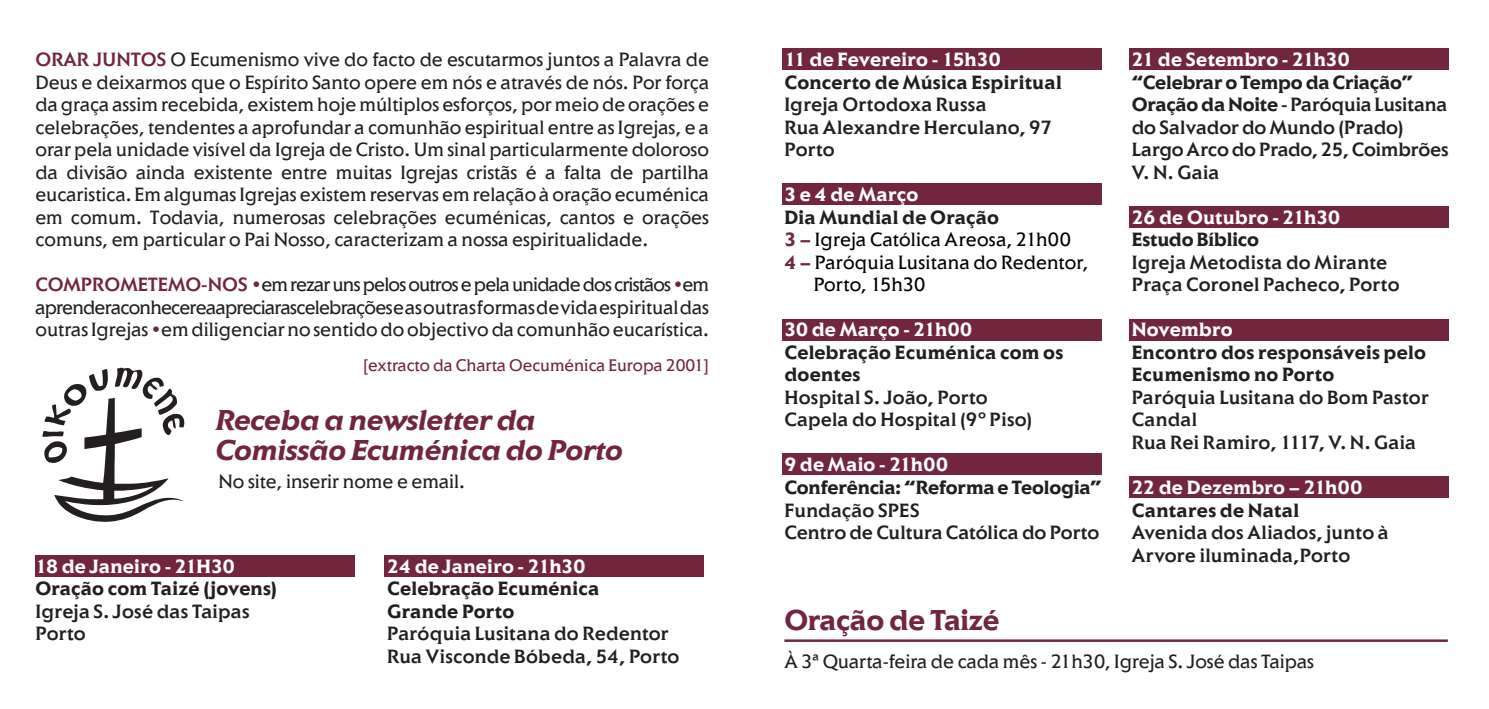
<style>
.page{position:relative;width:1489px;height:709px;background:#fff}
.page>*{position:absolute;margin:0;border:0;box-sizing:border-box;transform-origin:0 0}
.t1{font:italic 700 30px "Elan ITC Std";letter-spacing:-.01em;color:#71263e}
.t2{font:700 30px "Elan ITC Std";letter-spacing:-.01em;color:#71263e}
.t3{font:20px/22.5px "Elan ITC Std";color:#231f20;text-align:justify}
.EVENTO{font:500 20px/22.5px "Elan ITC Std";letter-spacing:.005em;color:#231f20}
.EVENTO-2{font:700 20px/22.5px "Elan ITC Std";letter-spacing:.005em;color:#231f20}
.Data{font:500 20px/22.5px "Elan ITC Std";letter-spacing:.01em;color:#231f20}
.Data-2{font:700 20px "Elan ITC Std";letter-spacing:.01em;color:#231f20}
.EVENTO-3{font:700 20px "Elan ITC Std";letter-spacing:.005em;color:#fff}
.EVENTO-4{font:20px "Elan ITC Std";letter-spacing:.005em;color:#000}
.Data-3{font:700 20px "Elan ITC Std";letter-spacing:.005em;color:#fff}
.t4{font:17.5px "Elan ITC Std";color:#71263e}
.s1{font-weight:500;color:#71263e}
.s2{color:#71263e}
.s3{font-weight:700;color:#71263e}
.s4{font-weight:700}
</style>
<div class="page">
<div style="left:35px;top:555px;width:319px;height:21px;background:#71263e"></div>
<div style="left:782px;top:48px;width:319px;height:21px;background:#71263e"></div>
<div style="left:384px;top:555px;width:319px;height:21px;background:#71263e"></div>
<hr style="left:784px;top:639px;width:663px;height:3px;background:#71263e">
<svg style="left:43px;top:367px;width:142px;height:155px"></svg>
<div style="left:1129px;top:48px;width:318px;height:21px;background:#71263e"></div>
<div style="left:1129px;top:207px;width:318px;height:21px;background:#71263e"></div>
<div style="left:1129px;top:319px;width:318px;height:21px;background:#71263e"></div>
<div style="left:1129px;top:476px;width:318px;height:21px;background:#71263e"></div>
<div style="left:782px;top:184px;width:319px;height:21px;background:#71263e"></div>
<div style="left:782px;top:319px;width:319px;height:21px;background:#71263e"></div>
<div style="left:782px;top:454px;width:319px;height:21px;background:#71263e"></div>
<p class="t3" style="left:35px;top:48px;width:675px"><span class="s1">ORAR JUNTOS</span> O Ecumenismo vive do facto de escutarmos juntos a Palavra de Deus e deixarmos que o Espírito Santo opere em nós e através de nós. Por força da graça assim recebida, existem hoje múltiplos esforços, por meio de orações e celebrações, tendentes a aprofundar a comunhão espiritual entre as Igrejas, e a orar pela unidade visível da Igreja de Cristo. Um sinal particularmente doloroso da divisão ainda existente entre muitas Igrejas cristãs é a falta de partilha eucaristica. Em algumas Igrejas existem reservas em relação à oração ecuménica em comum. Todavia, numerosas celebrações ecuménicas, cantos e orações comuns, em particular o Pai Nosso, caracterizam a nossa espiritualidade.</p>
<p class="t3" style="left:35px;top:273px;width:675px"><span class="s1">COMPROMETEMO-NOS</span> <span class="s2">•</span>em rezar uns pelos outros e pela unidade dos cristãos <span class="s2">•</span>em aprender a conhecer e a apreciar as celebrações e as outras formas de vida espiritual das outras Igrejas <span class="s2">•</span>em diligenciar no sentido do objectivo da comunhão eucarística.</p>
<p class="t4" style="left:363px;top:355px;width:347px">[extracto da Charta Oecuménica Europa 2001]</p>
<p class="t1" style="left:215px;top:402px;width:321px">Receba a newsletter da</p>
<p class="t1" style="left:215px;top:432px;width:409px">Comissão Ecuménica do Porto</p>
<p class="t3" style="left:218px;top:469px;width:248px">No site, inserir nome e email.</p>
<p class="Data-3" style="left:35px;top:554px;width:201px">18 de Janeiro - 21H30</p>
<p class="Data-2" style="left:35px;top:576px;width:243px">Oração com Taizé (jovens)</p>
<p class="Data" style="left:35px;top:599px;width:216px">Igreja S. José das Taipas</p>
<p class="Data" style="left:35px;top:622px;width:52px">Porto</p>
<p class="Data-3" style="left:387px;top:554px;width:200px">24 de Janeiro - 21h30</p>
<p class="Data-2" style="left:387px;top:576px;width:213px">Celebração Ecuménica</p>
<p class="Data-2" style="left:387px;top:599px;width:128px">Grande Porto</p>
<p class="Data" style="left:387px;top:622px;width:283px">Paróquia Lusitana do Redentor</p>
<p class="Data" style="left:387px;top:644px;width:293px">Rua Visconde Bóbeda, 54, Porto</p>
<p class="Data-3" style="left:784px;top:48px;width:218px">11 de Fevereiro - 15h30</p>
<p class="Data-2" style="left:784px;top:70px;width:279px">Concerto de Música Espiritual</p>
<p class="Data" style="left:784px;top:93px;width:204px">Igreja Ortodoxa Russa</p>
<p class="Data" style="left:784px;top:116px;width:269px">Rua Alexandre Herculano, 97<br>Porto</p>
<p class="Data-3" style="left:784px;top:183px;width:135px">3 e 4 de Março</p>
<p class="Data-2" style="left:784px;top:205px;width:216px">Dia Mundial de Oração</p>
<p class="EVENTO-4" style="left:784px;top:228px;width:288px"><span class="s3">3 –</span> Igreja Católica Areosa, 21h00</p>
<p class="EVENTO-4" style="left:784px;top:250px;width:305px"><span class="s3">4 –</span> Paróquia Lusitana do Redentor,</p>
<p class="EVENTO-4" style="left:813px;top:273px;width:113px">Porto, 15h30</p>
<p class="EVENTO-3" style="left:784px;top:318px;width:189px">30 de Março - 21h00</p>
<p class="EVENTO-2" style="left:784px;top:341px;width:280px">Celebração Ecuménica com os doentes</p>
<p class="EVENTO" style="left:784px;top:386px;width:205px">Hospital S. João, Porto</p>
<p class="EVENTO" style="left:784px;top:408px;width:249px">Capela do Hospital (9º Piso)</p>
<p class="EVENTO-3" style="left:784px;top:453px;width:165px">9 de Maio - 21h00</p>
<p class="EVENTO-2" style="left:784px;top:476px;width:319px">Conferência: “Reforma e Teologia”</p>
<p class="EVENTO" style="left:784px;top:498px;width:137px">Fundação SPES</p>
<p class="EVENTO" style="left:784px;top:521px;width:316px">Centro de Cultura Católica do Porto</p>
<p class="t2" style="left:784px;top:602px;width:217px">Oração de Taizé</p>
<p class="EVENTO-3" style="left:1131px;top:48px;width:219px">21 de Setembro - 21h30</p>
<p class="EVENTO" style="left:1131px;top:71px;width:317px"><span class="s4">“Celebrar o Tempo da Criação”<br>Oração da Noite</span> - Paróquia Lusitana do Salvador do Mundo (Prado)</p>
<p class="EVENTO" style="left:1131px;top:138px;width:318px">Largo Arco do Prado, 25, Coimbrões</p>
<p class="EVENTO" style="left:1131px;top:161px;width:89px">V. N. Gaia</p>
<p class="EVENTO-3" style="left:1131px;top:205px;width:210px">26 de Outubro - 21h30</p>
<p class="EVENTO-2" style="left:1131px;top:228px;width:129px">Estudo Bíblico</p>
<p class="EVENTO" style="left:1131px;top:251px;width:257px">Igreja Metodista do Mirante</p>
<p class="EVENTO" style="left:1131px;top:273px;width:269px">Praça Coronel Pacheco, Porto</p>
<p class="EVENTO-3" style="left:1131px;top:318px;width:102px">Novembro</p>
<p class="EVENTO-2" style="left:1131px;top:341px;width:296px">Encontro dos responsáveis pelo<br>Ecumenismo no Porto</p>
<p class="EVENTO" style="left:1131px;top:386px;width:298px">Paróquia Lusitana do Bom Pastor</p>
<p class="EVENTO" style="left:1131px;top:408px;width:67px">Candal</p>
<p class="EVENTO" style="left:1131px;top:431px;width:286px">Rua Rei Ramiro, 1117, V. N. Gaia</p>
<p class="EVENTO-3" style="left:1131px;top:475px;width:232px">22 de Dezembro – 21h00</p>
<p class="EVENTO-2" style="left:1131px;top:498px;width:169px">Cantares de Natal</p>
<p class="EVENTO" style="left:1131px;top:521px;width:258px">Avenida dos Aliados, junto à</p>
<p class="EVENTO" style="left:1131px;top:543px;width:220px">Arvore iluminada,Porto</p>
<p class="t3" style="left:784px;top:650px;width:531px">À 3ª Quarta-feira de cada mês - 21h30, Igreja S. José das Taipas</p>
</div>
